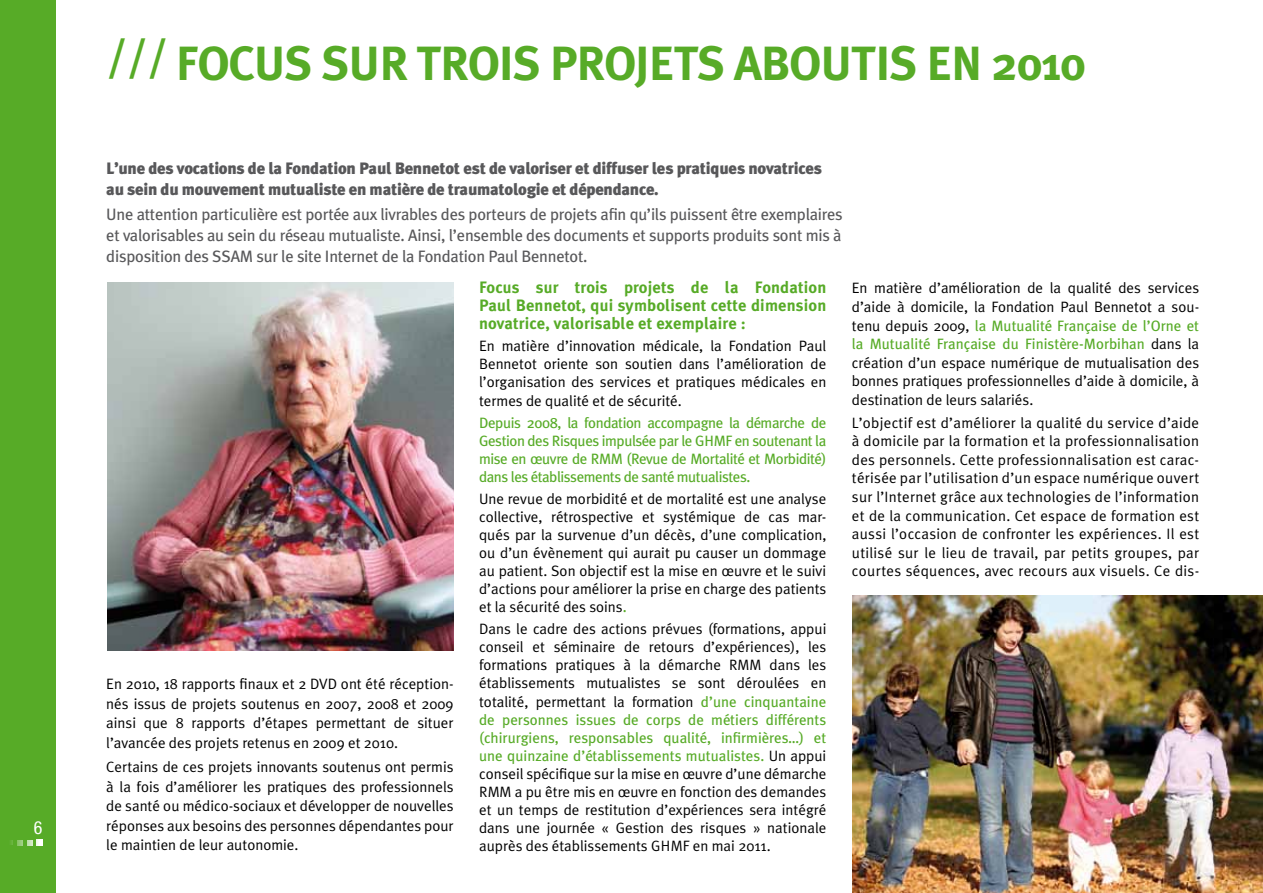
<style>
.page{position:relative;width:1263px;height:893px;background:#fff}
.page>*{position:absolute;margin:0;border:0;box-sizing:border-box;transform-origin:0 0}
.t1{font:700 48px "Meta Plus";letter-spacing:-.005em;color:#57ab27}
.t2{font:condensed 18px "Helvetica Neue LT Std";color:#fff}
.t3{font:16.5px/21px "Meta Plus";letter-spacing:-.015em;color:#58585a;text-align:justify}
.t4{font:900 16.5px/21px "Meta Plus";letter-spacing:-.015em;color:#58585a}
.t5{font:700 16.5px/18px "Meta Plus";letter-spacing:.01em;color:#57ab27;text-align:justify}
.t6{font:15px/18px "Meta Plus Normal";color:#000;text-align:justify}
.t7{font:15px/18px "Meta Plus";color:#57ab27;text-align:justify}
.s1{font-family:"Meta Plus";color:#57ab27}
.s2{font-family:"Meta Plus Normal";color:#000}
</style>
<div class="page">
<div style="left:0;top:0;width:55px;height:893px;background:#57ab27"></div>
<div style="left:36px;top:840px;width:7px;height:6px;background:#fff"></div>
<svg style="left:10px;top:840px;width:23px;height:6px"></svg>
<img style="left:107px;top:283px;width:347px;height:368px">
<img style="left:852px;top:595px;width:411px;height:298px">
<p class="t2" style="left:34px;top:817px;width:10px">6</p>
<h1 class="t1" style="left:106px;top:35px;width:981px"><sup>///</sup> focus sur trois projets aboutis en 2010</h1>
<p class="t4" style="left:106px;top:158px;width:717px">L’une des vocations de la Fondation Paul Bennetot est de valoriser et diffuser les pratiques novatrices au sein du mouvement mutualiste en matière de traumatologie et dépendance.</p>
<p class="t3" style="left:106px;top:204px;width:738px">U ne attention particulière est portée aux livrables des porteurs de projets afin qu’ils puissent être exemplaires et valorisables au sein du réseau mutualiste. Ainsi, l’ensemble des documents et supports produits sont mis à disposition des SSAM sur le site I nternet de la Fondation Paul Bennetot.</p>
<p class="t6" style="left:106px;top:674px;width:349px;line-height:19.6px">En 2010, 18 rapports finaux et 2 DVD ont été réception&shy;nés issus de projets soutenus en 2007, 2008 et 2009 ainsi que 8 rapports d’étapes permettant de situer l’avancée des projets retenus en 2009 et 2010.</p>
<p class="t6" style="left:106px;top:757px;width:349px;line-height:19.6px">Certains de ces projets innovants soutenus ont permis à la fois d’améliorer les pratiques des professionnels de santé ou médico-sociaux et développer de nouvelles réponses aux besoins des personnes dépendantes pour le maintien de leur autonomie.</p>
<p class="t5" style="left:479px;top:278px;width:349px">Focus sur trois projets de la Fondation Paul Bennetot, qui symbolisent cette dimension novatrice, valorisable et exemplaire :</p>
<p class="t6" style="left:479px;top:337px;width:349px">En matière d’innovation médicale, la Fondation Paul Bennetot oriente son soutien dans l’amélioration de l’organisation des services et pratiques médicales en termes de qualité et de sécurité.</p>
<p class="t7" style="left:479px;top:413px;width:349px">Depuis 2008, la fondation accompagne la démarche de Gestion des Risques impulsée par le GHMF en soutenant la mise en œuvre de RMM (Revue de Mortalité et Morbidité) dans les établissements de santé mutualistes.</p>
<p class="t6" style="left:479px;top:490px;width:349px">Une revue de morbidité et de mortalité est une analyse collective, rétrospective et systémique de cas mar&shy;qués par la survenue d’un décès, d’une complication, ou d’un évènement qui aurait pu causer un dommage au patient. Son objectif est la mise en œuvre et le suivi d’actions pour améliorer la prise en charge des patients et la sécurité des soins<span class="s1">.</span></p>
<p class="t6" style="left:479px;top:620px;width:349px">Dans le cadre des actions prévues (formations, appui conseil et séminaire de retours d’expériences), les formations pratiques à la démarche RMM dans les établissements mutualistes se sont déroulées en totalité, permettant la formation <span class="s1">d’une cinquantaine</span></p>
<p class="t7" style="left:479px;top:710px;width:349px">de personnes issues de corps de métiers différents (chirurgiens, responsables qualité, infirmières…) et une quinzaine d’établissements mutualistes. <span class="s2">Un appui</span></p>
<p class="t6" style="left:479px;top:764px;width:349px">conseil spécifique sur la mise en œuvre d’une démarche RMM a pu être mis en œuvre en fonction des demandes et un temps de restitution d’expériences sera intégré dans une journée « Gestion des risques » nationale auprès des établissements GHMF en mai 2011.</p>
<p class="t6" style="left:852px;top:279px;width:349px;line-height:18.6px">En matière d’amélioration de la qualité des services d’aide à domicile, la Fondation Paul Bennetot a sou-</p>
<p class="t7" style="left:852px;top:316px;width:349px;line-height:18.6px"><span class="s2">tenu depuis 2009,</span> la Mutualité Française de l’Orne et la Mutualité Française du Finistère-Morbihan <span class="s2">dans la</span></p>
<p class="t6" style="left:852px;top:353px;width:349px;line-height:18.6px">création d’un espace numérique de mutualisation des bonnes pratiques professionnelles d’aide à domicile, à destination de leurs salariés.</p>
<p class="t6" style="left:852px;top:413px;width:349px;line-height:18.6px">L’objectif est d’améliorer la qualité du service d’aide à domicile par la formation et la professionnalisation des personnels. Cette professionnalisation est carac&shy;térisée par l’utilisation d’un espace numérique ouvert sur l’Internet grâce aux technologies de l’information et de la communication. Cet espace de formation est aussi l’occasion de confronter les expériences. Il est utilisé sur le lieu de travail, par petits groupes, par courtes séquences, avec recours aux visuels. Ce dis-</p>
</div>
